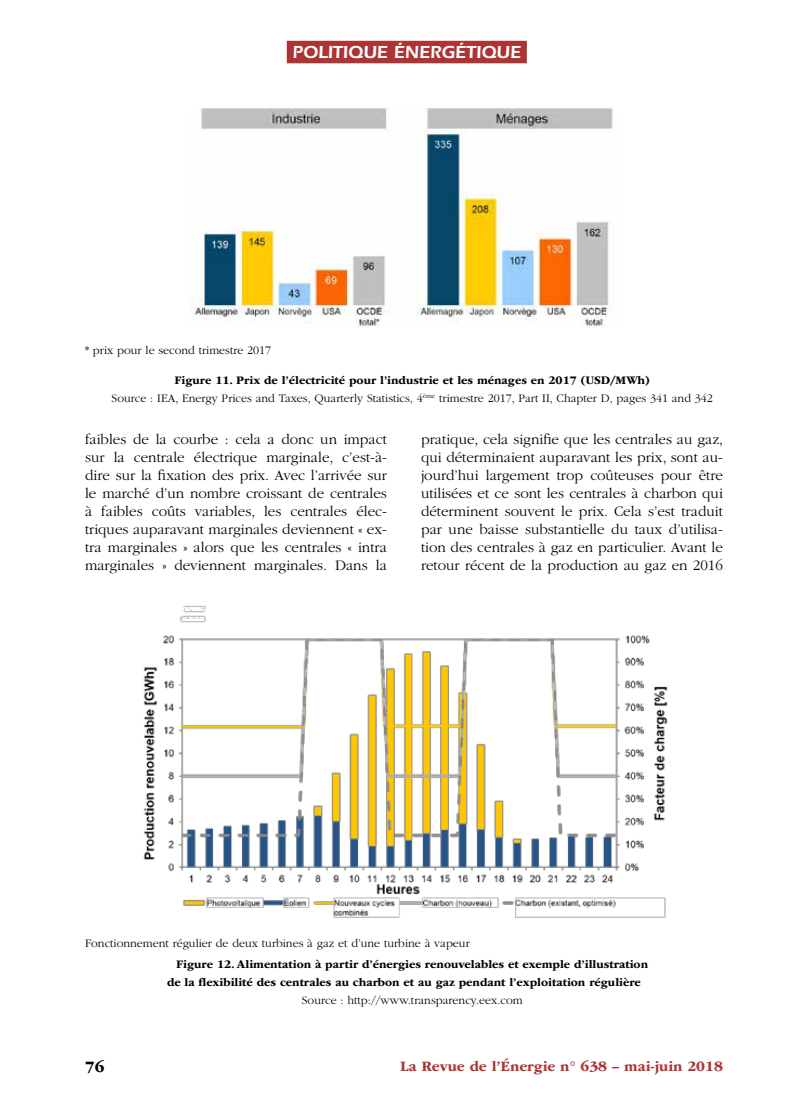
<style>
.page{position:relative;width:808px;height:1106px;background:#fff}
.page>*{position:absolute;margin:0;border:0;box-sizing:border-box;transform-origin:0 0}
.t1{font:600 18px "ITC Eras Std";color:#fff}
.t2{font:700 16.5px "ITC Garamond Std";color:#000}
.t3{font:300 15px/18px "ITC Garamond Std";color:#000;text-align:justify}
.t4{font:700 15px "ITC Garamond Std";color:#ad3434}
.t5{font:300 12px/18px "ITC Garamond Std";color:#000;text-align:center}
.t6{font:700 12px/18px "ITC Garamond Std";color:#000}
.s1{font-weight:700}
</style>
<div class="page">
<div style="left:287px;top:41px;width:240px;height:22px;background:#ad3434"></div>
<img style="left:143px;top:605px;width:525px;height:313px">
<img style="left:191px;top:107px;width:422px;height:220px">
<p class="t1" style="left:292px;top:42px;width:230px">POLITIQUE ÉNERGÉTIQUE</p>
<p class="t5" style="left:85px;top:341px;width:188px">* prix pour le second trimestre 2017</p>
<p class="t5" style="left:112px;top:372px;width:603px"><span class="s1">Figure 11. Prix de l’électricité pour l’industrie et les ménages en 2017 (USD/MWh)<br></span>Source : IEA, Energy Prices and Taxes, Quarterly Statistics, 4<sup>ème</sup> trimestre 2017, Part II, Chapter D, pages 341 and 342</p>
<p class="t3" style="left:85px;top:430px;width:303px">faibles de la courbe : cela a donc un impact sur la centrale électrique marginale, c’est-à&shy;dire sur la fixation des prix. Avec l’arrivée sur le marché d’un nombre croissant de centrales à faibles coûts variables, les centrales élec&shy;triques auparavant marginales deviennent « ex&shy;tra marginales » alors que les centrales « intra marginales » deviennent marginales. Dans la</p>
<p class="t3" style="left:421px;top:430px;width:304px">pratique, cela signifie que les centrales au gaz, qui déterminaient auparavant les prix, sont au&shy;jourd’hui largement trop coûteuses pour être utilisées et ce sont les centrales à charbon qui déterminent souvent le prix. Cela s’est traduit par une baisse substantielle du taux d’utilisa&shy;tion des centrales à gaz en particulier. Avant le retour récent de la production au gaz en 2016</p>
<p class="t5" style="left:85px;top:934px;width:386px">Fonctionnement régulier de deux turbines à gaz et d’une turbine à vapeur</p>
<p class="t6" style="left:167px;top:955px;width:483px;text-indent:9px">Figure 12. Alimentation à partir d’énergies renouvelables et exemple d’illustration de la flexibilité des centrales au charbon et au gaz pendant l’exploitation régulière</p>
<p class="t5" style="left:302px;top:991px;width:222px">Source : http://www.transparency.eex.com</p>
<p class="t2" style="left:85px;top:1057px;width:21px">76</p>
<p class="t4" style="left:400px;top:1058px;width:324px">La Revue de l’Énergie n° 638 – mai-juin 2018</p>
</div>
